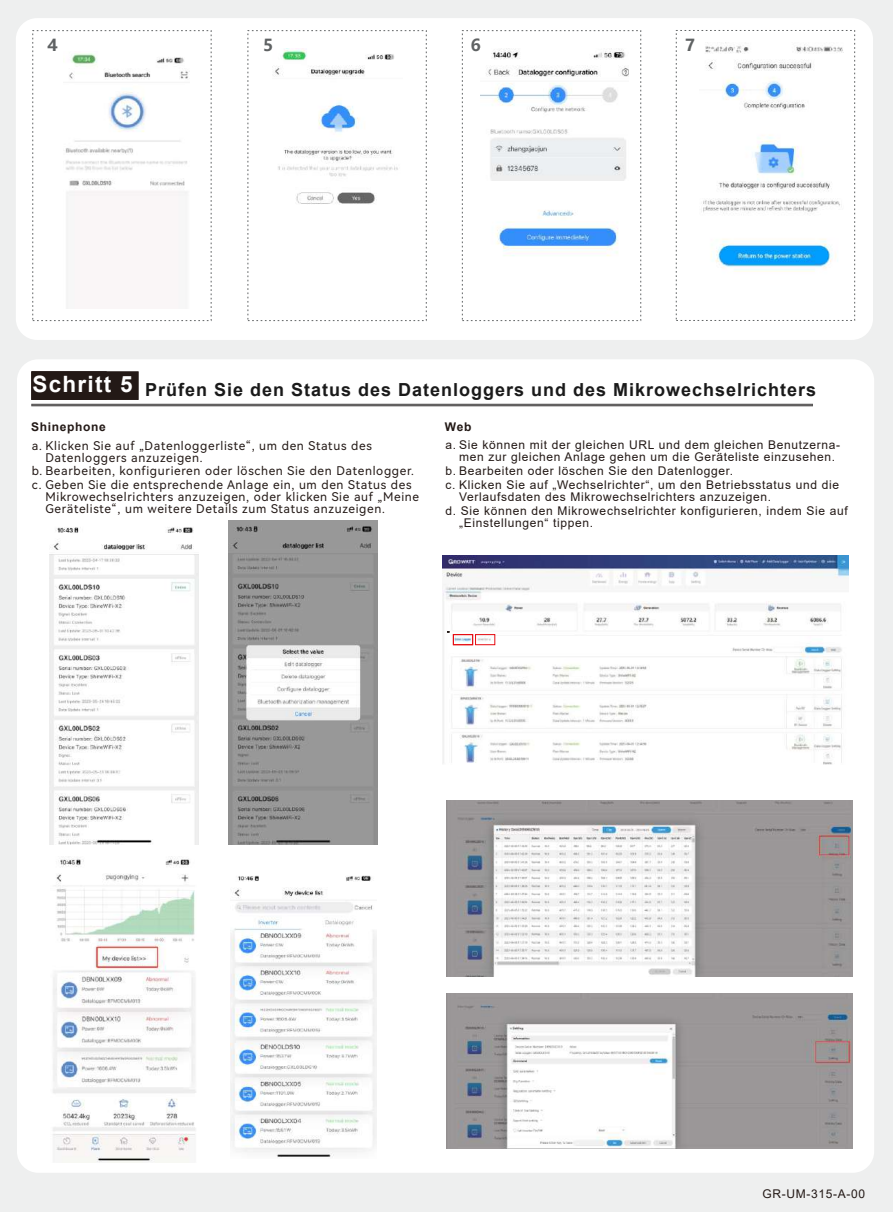
<style>
.page{position:relative;width:893px;height:1212px;background:#eeefef}
.page>*{position:absolute;margin:0;border:0;box-sizing:border-box;transform-origin:0 0}
.t1{font:700 18px "Arial";letter-spacing:.055em;color:#1a1a1a}
.t2{font:700 16.5px "Microsoft Ya Hei";color:#5f6263}
.t3{font:12px/12px "Arial";letter-spacing:.055em;color:#231916}
.t4{font:12px/12px "Harmony OS Sans SC";letter-spacing:.055em;color:#231916}
.t5{font:700 12px "Arial";letter-spacing:.055em;color:#231916}
</style>
<div class="page">
<div style="left:16px;top:18px;width:857px;height:322px;background:#fff;border-radius:21px"></div>
<div style="left:17px;top:359px;width:857px;height:814px;background:#fff;border-radius:21px"></div>
<hr style="left:31px;top:404px;width:782px;height:2px;background:#595757">
<div style="left:31px;top:371px;width:108px;height:29px;background:#231916;border:1px solid #231916"></div>
<img style="left:703px;top:44px;width:141px;height:228px">
<img style="left:49px;top:527px;width:149px;height:317px">
<img style="left:228px;top:520px;width:150px;height:324px">
<img style="left:53px;top:856px;width:143px;height:306px">
<img style="left:230px;top:875px;width:147px;height:282px">
<img style="left:443px;top:555px;width:406px;height:209px">
<div style="left:453px;top:634px;width:20px;height:11px;border:1px solid #e60c12"></div>
<div style="left:475px;top:634px;width:20px;height:11px;border:1px solid #e60c12"></div>
<img style="left:63px;top:53px;width:125px;height:255px">
<img style="left:275px;top:49px;width:123px;height:155px">
<img style="left:480px;top:48px;width:149px;height:208px">
<img style="left:447px;top:993px;width:405px;height:155px">
<img style="left:446px;top:800px;width:406px;height:176px">
<h2 class="t2" style="left:48px;top:38px;width:12px">4</h2>
<h2 class="t2" style="left:263px;top:37px;width:12px">5</h2>
<h2 class="t2" style="left:471px;top:38px;width:12px">6</h2>
<h2 class="t2" style="left:685px;top:37px;width:12px">7</h2>
<h1 class="t1" style="left:33px;top:383px;width:785px"><sup>Schritt</sup> <sup>5</sup> Prüfen Sie den Status des Datenloggers und des Mikrowechselrichters</h1>
<p class="t5" style="left:31px;top:422px;width:76px">Shinephone</p>
<p class="t5" style="left:445px;top:422px;width:28px">Web</p>
<p class="t4" style="left:45px;top:439px;width:328px;text-indent:-14px">a. Klicken Sie auf „Datenloggerliste“, um den Status des<br>Datenloggers anzuzeigen.</p>
<p class="t4" style="left:32px;top:464px;width:383px;line-height:13.4px">b. Bearbeiten, konfigurieren oder löschen Sie den Datenlogger. c. Geben Sie die entsprechende Anlage ein, um den Status des</p>
<p class="t4" style="left:45px;top:490px;width:375px">Mikrowechselrichters anzuzeigen, oder klicken Sie auf „Meine<br>Geräteliste“, um weitere Details zum Status anzuzeigen.</p>
<p class="t3" style="left:459px;top:440px;width:383px;text-indent:-14px">a. Sie können mit der gleichen URL und dem gleichen Benutzerna&shy;men zur gleichen Anlage gehen um die Geräteliste einzusehen.</p>
<p class="t3" style="left:446px;top:465px;width:395px;line-height:14.1px">b. Bearbeiten oder löschen Sie den Datenlogger.<br>c. Klicken Sie auf „Wechselrichter“, um den Betriebsstatus und die</p>
<p class="t3" style="left:446px;top:492px;width:404px;line-height:13.4px;text-indent:14px">Verlaufsdaten des Mikrowechselrichters anzuzeigen.<br>d. Sie können den Mikrowechselrichter konfigurieren, indem Sie auf</p>
<p class="t3" style="left:459px;top:518px;width:136px">„Einstellungen“ tippen.</p>
<p class="t3" style="left:762px;top:1189px;width:104px">GR-UM-315-A-00</p>
</div>
